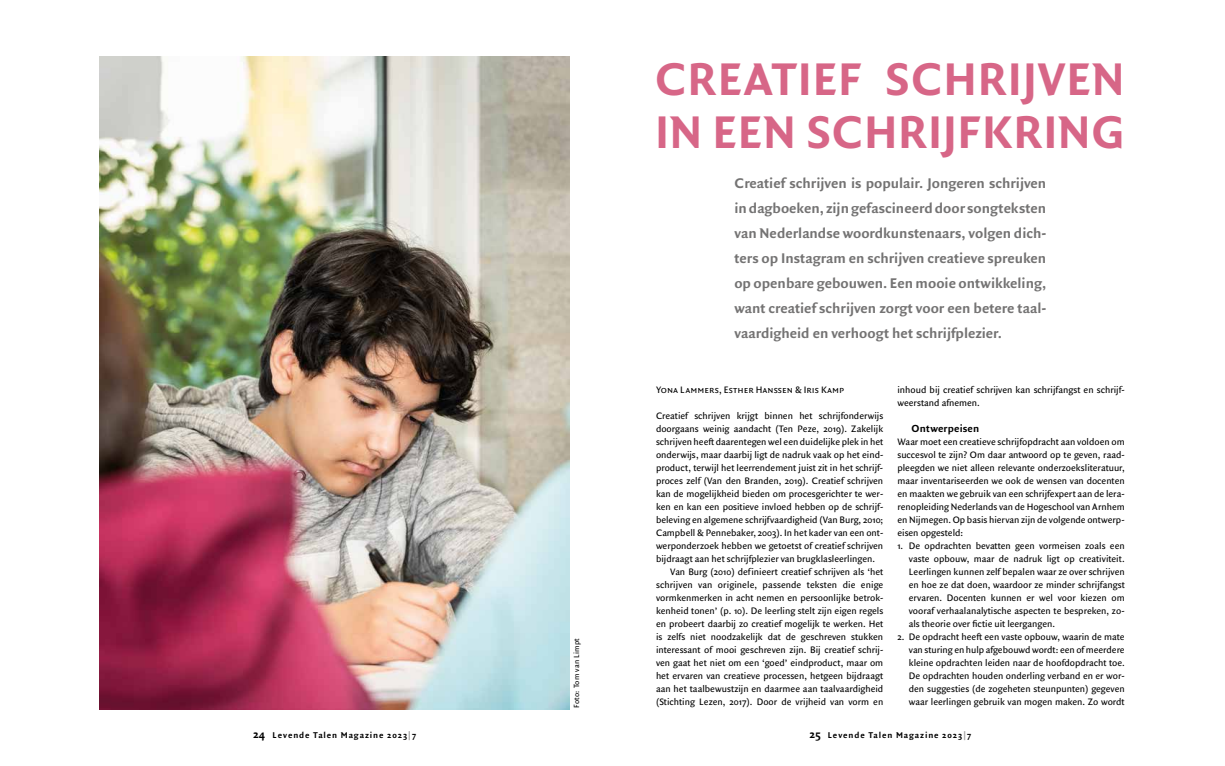
<style>
.page{position:relative;width:1225px;height:766px;background:#fff}
.page>*{position:absolute;margin:0;border:0;box-sizing:border-box;transform-origin:0 0}
.t1{font:700 49px/53px "Quadraat Sans Pro";letter-spacing:.015em;color:#d76687}
.t2{font:700 15px/25px "Quadraat Sans Pro";color:#747373;text-align:justify}
.t3{font:700 11px "Quadraat Sans Pro";letter-spacing:.015em;color:#000}
.t4{font:10px/13px "Quadraat Sans Pro";color:#000;text-align:justify}
.t5{font:700 9px "Quadraat Sans Pro";letter-spacing:.1em;color:#000}
.t6{font:8px "Quadraat Sans Pro";letter-spacing:.015em;color:#000}
.s1{font-size:12px}
.s2{color:#9b9a9a}
</style>
<div class="page">
<img style="left:99px;top:57px;width:471px;height:652px">
<p class="t5" style="left:253px;top:728px;width:165px"><span class="s1">24</span> Levende Talen Magazine 2023<span class="s2">|</span>7</p>
<p class="t6" style="left:571px;top:707px;width:71px;rotate:-90deg">Foto: Tom van Limpt</p>
<h1 class="t1" style="left:655px;top:51px;width:471px">CREATIEF SCHRIJVEN<br>IN EEN SCHRIJFKRING</h1>
<p class="t2" style="left:734px;top:170px;width:313px">Creatief schrijven is populair. Jongeren schrijven in dagboeken, zijn gefascineerd door songteksten van Nederlandse woordkunstenaars, volgen dich&shy;ters op Instagram en schrijven creatieve spreuken op openbare gebouwen. Een mooie ontwikkeling, want creatief schrijven zorgt voor een betere taal&shy;vaardigheid en verhoogt het schrijfplezier.</p>
<p class="t4" style="left:897px;top:382px;width:229px">inhoud bij creatief schrijven kan schrijfangst en schrijf&shy;weerstand afnemen.</p>
<p class="t3" style="left:911px;top:420px;width:69px">Ontwerpeisen</p>
<p class="t4" style="left:897px;top:434px;width:229px">Waar moet een creatieve schrijfopdracht aan voldoen om succesvol te zijn? Om daar antwoord op te geven, raad&shy;pleegden we niet alleen relevante onderzoeksliteratuur, maar inventariseerden we ook de wensen van docenten en maakten we gebruik van een schrijfexpert aan de lera&shy;renopleiding Nederlands van de Hogeschool van Arnhem en Nijmegen. Op basis hiervan zijn de volgende ontwerp&shy;eisen opgesteld:</p>
<p class="t4" style="left:909px;top:538px;width:217px;text-indent:-11px">1. De opdrachten bevatten geen vormeisen zoals een vaste opbouw, maar de nadruk ligt op creativiteit.<br>Leerlingen kunnen zelf bepalen waar ze over schrijven en hoe ze dat doen, waardoor ze minder schrijfangst ervaren. Docenten kunnen er wel voor kiezen om vooraf verhaalanalytische aspecten te bespreken, zo&shy;als theorie over fictie uit leergangen.</p>
<p class="t4" style="left:909px;top:629px;width:217px;text-indent:-11px">2. De opdracht heeft een vaste opbouw, waarin de mate van sturing en hulp afgebouwd wordt: een of meerdere kleine opdrachten leiden naar de hoofdopdracht toe.<br>De opdrachten houden onderling verband en er wor&shy;den suggesties (de zogeheten steunpunten) gegeven waar leerlingen gebruik van mogen maken. Zo wordt</p>
<p class="t5" style="left:809px;top:728px;width:163px"><span class="s1">25</span> Levende Talen Magazine 2023<span class="s2">|</span>7</p>
<p class="t4" style="left:656px;top:382px;width:190px">Yona Lammers, Esther Hanssen &amp; Iris Kamp</p>
<p class="t4" style="left:656px;top:408px;width:229px">Creatief schrijven krijgt binnen het schrijfonderwijs</p>
<p class="t4" style="left:656px;top:421px;width:229px">doorgaans weinig aandacht (Ten Peze, 2019). Zakelijk</p>
<p class="t4" style="left:656px;top:434px;width:229px">schrijven heeft daarentegen wel een duidelijke plek in het</p>
<p class="t4" style="left:656px;top:447px;width:229px">onderwijs, maar daarbij ligt de nadruk vaak op het eind-</p>
<p class="t4" style="left:656px;top:460px;width:229px">product, terwijl het leerrendement juist zit in het schrijf-</p>
<p class="t4" style="left:656px;top:473px;width:229px">proces zelf (Van den Branden, 2019). Creatief schrijven</p>
<p class="t4" style="left:656px;top:486px;width:229px">kan de mogelijkheid bieden om procesgerichter te wer-</p>
<p class="t4" style="left:656px;top:499px;width:229px">ken en kan een positieve invloed hebben op de schrijf-</p>
<p class="t4" style="left:656px;top:512px;width:229px">beleving en algemene schrijfvaardigheid (Van Burg, 2010;</p>
<p class="t4" style="left:656px;top:525px;width:229px">Campbell &amp; Pennebaker, 2003). In het kader van een ont-</p>
<p class="t4" style="left:656px;top:538px;width:229px">werponderzoek hebben we getoetst of creatief schrijven</p>
<p class="t4" style="left:656px;top:551px;width:220px">bijdraagt aan het schrijfplezier van brugklasleerlingen.</p>
<p class="t4" style="left:670px;top:564px;width:215px">Van Burg (2010) definieert creatief schrijven als ‘het</p>
<p class="t4" style="left:656px;top:577px;width:229px">schrijven van originele, passende teksten die enige</p>
<p class="t4" style="left:656px;top:590px;width:229px">vormkenmerken in acht nemen en persoonlijke betrok-</p>
<p class="t4" style="left:656px;top:603px;width:229px">kenheid tonen’ (p. 10). De leerling stelt zijn eigen regels</p>
<p class="t4" style="left:656px;top:616px;width:229px">en probeert daarbij zo creatief mogelijk te werken. Het</p>
<p class="t4" style="left:656px;top:629px;width:229px">is zelfs niet noodzakelijk dat de geschreven stukken</p>
<p class="t4" style="left:656px;top:642px;width:229px">interessant of mooi geschreven zijn. Bij creatief schrij-</p>
<p class="t4" style="left:656px;top:655px;width:229px">ven gaat het niet om een ‘goed’ eindproduct, maar om</p>
<p class="t4" style="left:656px;top:668px;width:229px">het ervaren van creatieve processen, hetgeen bijdraagt</p>
<p class="t4" style="left:656px;top:681px;width:229px">aan het taalbewustzijn en daarmee aan taalvaardigheid</p>
<p class="t4" style="left:656px;top:694px;width:229px">(Stichting Lezen, 2017). Door de vrijheid van vorm en</p>
</div>
